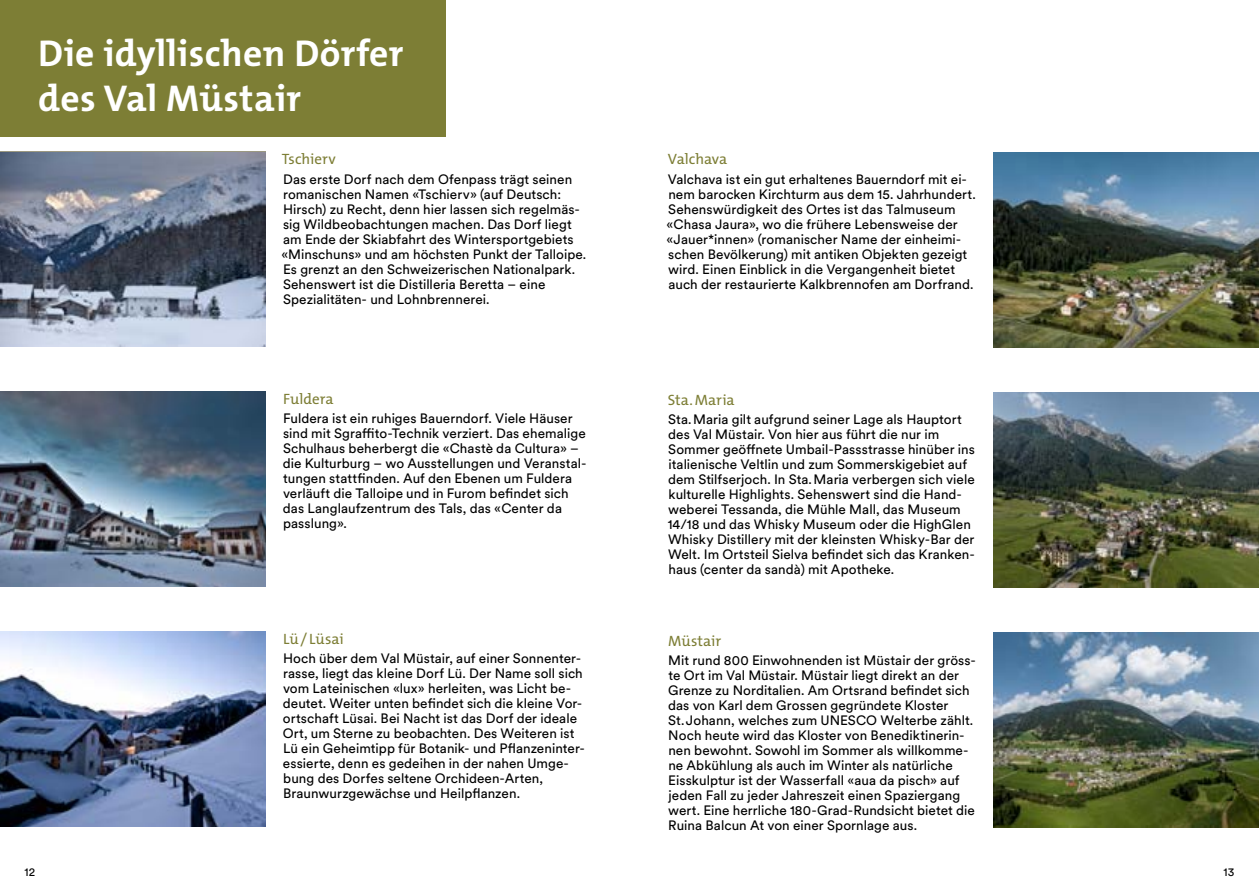
<style>
.page{position:relative;width:1259px;height:893px;background:#fff}
.page>*{position:absolute;margin:0;border:0;box-sizing:border-box;transform-origin:0 0}
.t1{font:700 37.5px/45px "The Mix B W7";letter-spacing:.01em;color:#fff}
.t2{font:15px "The Mix B W5 Plain";color:#7d7e35}
.t3{font:13.5px/15px "Circulargraubuenden";letter-spacing:.005em;color:#000}
.t4{font:11.7px "Circulargraubuenden";color:#000}
</style>
<div class="page">
<img style="left:0;top:152px;width:265px;height:195px">
<img style="left:0;top:392px;width:265px;height:195px">
<img style="left:0;top:632px;width:265px;height:195px">
<img style="left:993px;top:153px;width:266px;height:195px">
<img style="left:993px;top:393px;width:266px;height:195px">
<img style="left:993px;top:633px;width:266px;height:195px">
<div style="left:0;top:0;width:445px;height:137px;background:#7d7e35"></div>
<h1 class="t1" style="left:38px;top:31px;width:367px">Die idyllischen Dörfer des Val Müstair</h1>
<p class="t2" style="left:282px;top:150px;width:55px">Tschierv</p>
<p class="t3" style="left:281px;top:171px;width:306px">Das erste Dorf nach dem Ofenpass trägt seinen romanischen Namen «Tschierv» (auf Deutsch:<br>Hirsch) zu Recht, denn hier lassen sich regelmäs&shy;sig Wildbeobachtungen machen. Das Dorf liegt am Ende der Skiabfahrt des Wintersportgebiets «Minschuns» und am höchsten Punkt der Talloipe.<br>Es grenzt an den Schweizerischen Nationalpark.<br>Sehenswert ist die Distilleria Beretta – eine Spezialitäten- und Lohnbrennerei.</p>
<p class="t2" style="left:283px;top:389px;width:52px">Fuldera</p>
<p class="t3" style="left:283px;top:410px;width:305px">Fuldera ist ein ruhiges Bauerndorf. Viele Häuser sind mit Sgraffito-Technik verziert. Das ehemalige Schulhaus beherbergt die «Chastè da Cultura» – die Kulturburg – wo Ausstellungen und Veranstal&shy;tungen stattfinden. Auf den Ebenen um Fuldera verläuft die Talloipe und in Furom befindet sich das Langlaufzentrum des Tals, das «Center da passlung».</p>
<p class="t2" style="left:283px;top:629px;width:62px">Lü/ Lüsai</p>
<p class="t3" style="left:283px;top:651px;width:303px">Hoch über dem Val Müstair, auf einer Sonnenter&shy;rasse, liegt das kleine Dorf Lü. Der Name soll sich vom Lateinischen «lux» herleiten, was Licht be&shy;deutet. Weiter unten befindet sich die kleine Vor&shy;ortschaft Lüsai. Bei Nacht ist das Dorf der ideale Ort, um Sterne zu beobachten. Des Weiteren ist Lü ein Geheimtipp für Botanik- und Pflanzeninter&shy;essierte, denn es gedeihen in der nahen Umge&shy;bung des Dorfes seltene Orchideen-Arten, Braunwurzgewächse und Heilpflanzen.</p>
<p class="t2" style="left:668px;top:150px;width:61px">Valchava</p>
<p class="t3" style="left:666px;top:171px;width:311px">Valchava ist ein gut erhaltenes Bauerndorf mit ei&shy;nem barocken Kirchturm aus dem 15. Jahrhundert.<br>Sehenswürdigkeit des Ortes ist das Talmuseum «Chasa Jaura», wo die frühere Lebensweise der «Jauer*innen» (romanischer Name der einheimi&shy;schen Bevölkerung) mit antiken Objekten gezeigt wird. Einen Einblick in die Vergangenheit bietet auch der restaurierte Kalkbrennofen am Dorfrand.</p>
<p class="t2" style="left:668px;top:390px;width:68px">Sta.Maria</p>
<p class="t3" style="left:668px;top:411px;width:309px">Sta.Maria gilt aufgrund seiner Lage als Hauptort des Val Müstair. Von hier aus führt die nur im Sommer geöffnete Umbail-Passstrasse hinüber ins italienische Veltlin und zum Sommerskigebiet auf dem Stilfserjoch. In Sta.Maria verbergen sich viele kulturelle Highlights. Sehenswert sind die Hand&shy;weberei Tessanda, die Mühle Mall, das Museum 14/18 und das Whisky Museum oder die HighGlen Whisky Distillery mit der kleinsten Whisky-Bar der Welt. Im Ortsteil Sielva befindet sich das Kranken&shy;haus (center da sandà) mit Apotheke.</p>
<p class="t2" style="left:668px;top:631px;width:54px">Müstair</p>
<p class="t3" style="left:668px;top:652px;width:309px">Mit rund 800 Einwohnenden ist Müstair der gröss&shy;te Ort im Val Müstair. Müstair liegt direkt an der Grenze zu Norditalien. Am Ortsrand befindet sich das von Karl dem Grossen gegründete Kloster St.Johann, welches zum UNESCO Welterbe zählt.<br>Noch heute wird das Kloster von Benediktinerin&shy;nen bewohnt. Sowohl im Sommer als willkomme&shy;ne Abkühlung als auch im Winter als natürliche Eisskulptur ist der Wasserfall «aua da pisch» auf jeden Fall zu jeder Jahreszeit einen Spaziergang wert. Eine herrliche 180-Grad-Rundsicht bietet die Ruina Balcun At von einer Spornlage aus.</p>
<p class="t4" style="left:24px;top:864px;width:12px">12</p>
<p class="t4" style="left:1223px;top:864px;width:13px">13</p>
</div>
